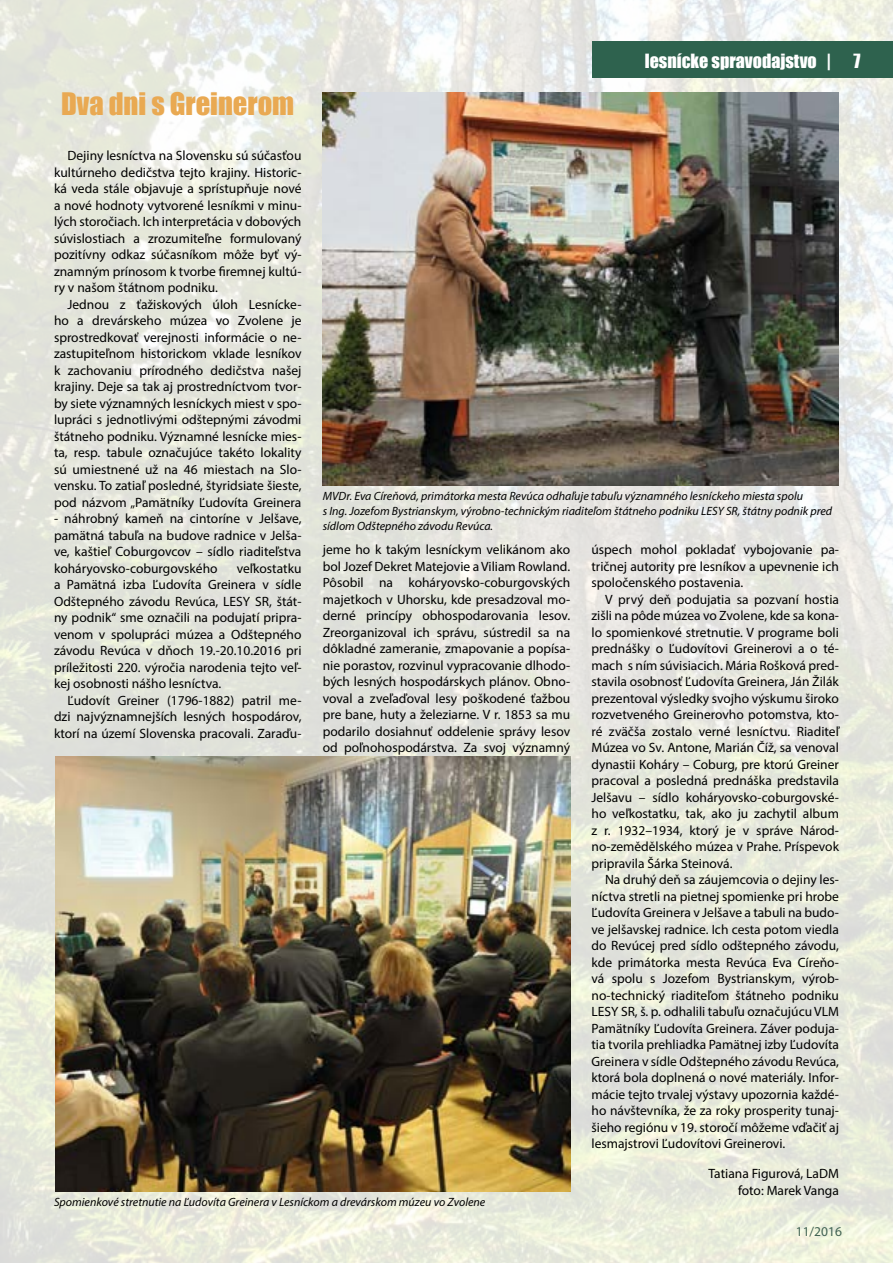
<style>
.page{position:relative;width:893px;height:1263px;background:#fff}
.page>*{position:absolute;margin:0;border:0;box-sizing:border-box;transform-origin:0 0}
.t1{font:28.5px "Impact";color:#e9a952}
.t2{font:18px "Impact";color:#fff}
.t3{font:13.5px/16.5px "Myriad Pro";color:#000;text-align:justify}
.t4{font:13.5px "Myriad Pro";color:#406252}
.t5{font:italic 12px/15px "Myriad Pro";color:#000}
</style>
<div class="page">
<img style="left:0;top:0;width:893px;height:1263px">
<img style="left:0;top:737px;width:1px;height:526px">
<img style="left:323px;top:93px;width:516px;height:392px">
<img style="left:55px;top:757px;width:515px;height:435px">
<div style="left:592px;top:41px;width:301px;height:37px;background:#2e624e"></div>
<h2 class="t2" style="left:645px;top:47px;width:217px">lesnícke spravodajstvo | 7</h2>
<h1 class="t1" style="left:61px;top:82px;width:235px">Dva dni s Greinerom</h1>
<p class="t3" style="left:54px;top:147px;width:249px;text-indent:14px">Dejiny lesníctva na Slovensku sú súčasťou kultúrneho dedičstva tejto krajiny. Historic&shy;ká veda stále objavuje a sprístupňuje nové a nové hodnoty vytvorené lesníkmi v minu&shy;lých storočiach. Ich interpretácia v dobových súvislostiach a zrozumiteľne formulovaný pozitívny odkaz súčasníkom môže byť vý&shy;znamným prínosom k tvorbe firemnej kultú&shy;ry v našom štátnom podniku.</p>
<p class="t3" style="left:54px;top:296px;width:249px;text-indent:14px">Jednou z ťažiskových úloh Lesnícke&shy;ho a drevárskeho múzea vo Zvolene je sprostredkovať verejnosti informácie o ne&shy;zastupiteľnom historickom vklade lesníkov k zachovaniu prírodného dedičstva našej krajiny. Deje sa tak aj prostredníctvom tvor&shy;by siete významných lesníckych miest v spo&shy;lupráci s jednotlivými odštepnými závodmi štátneho podniku. Významné lesnícke mies&shy;ta, resp. tabule označujúce takéto lokality sú umiestnené už na 46 miestach na Slo&shy;vensku. To zatiaľ posledné, štyridsiate šieste, pod názvom „Pamätníky Ľudovíta Greinera</p>
<p class="t3" style="left:54px;top:510px;width:249px">- náhrobný kameň na cintoríne v Jelšave, pamätná tabuľa na budove radnice v Jelša&shy;ve, kaštieľ Coburgovcov – sídlo riaditeľstva koháryovsko-coburgovského</p>
<p class="t5" style="left:323px;top:488px;width:511px">MVDr. Eva Círeňová, primátorka mesta Revúca odhaľuje tabuľu významného lesníckeho miesta spolu<br>s Ing. Jozefom Bystrianskym, výrobno-technickým riaditeľom štátneho podniku LESY SR, štátny podnik pred sídlom Odštepného závodu Revúca.</p>
<p class="t3" style="left:323px;top:541px;width:249px">jeme ho k takým lesníckym velikánom ako bol Jozef Dekret Matejovie a Viliam Rowland.<br>Pôsobil na koháryovsko-coburgovských majetkoch v Uhorsku, kde presadzoval mo&shy;derné princípy obhospodarovania lesov.<br>Zreorganizoval ich správu, sústredil sa na dôkladné zameranie, zmapovanie a popísa&shy;nie porastov, rozvinul vypracovanie dlhodo&shy;bých lesných hospodárskych plánov. Obno&shy;voval a zveľaďoval lesy poškodené ťažbou pre bane, huty a železiarne. V r. 1853 sa mu podarilo dosiahnuť oddelenie správy lesov od poľnohospodárstva. Za svoj významný</p>
<p class="t3" style="left:591px;top:541px;width:249px">úspech mohol pokladať vybojovanie pa&shy;tričnej autority pre lesníkov a upevnenie ich spoločenského postavenia.</p>
<p class="t3" style="left:54px;top:560px;width:249px;text-indent:183px">veľkostatku a Pamätná izba Ľudovíta Greinera v sídle Odštepného závodu Revúca, LESY SR, štát&shy;ny podnik“ sme označili na podujatí pripra&shy;venom v spolupráci múzea a Odštepného závodu Revúca v dňoch 19.-20.10.2016 pri príležitosti 220. výročia narodenia tejto veľ&shy;kej osobnosti nášho lesníctva.</p>
<p class="t3" style="left:54px;top:692px;width:249px;text-indent:14px">Ľudovít Greiner (1796-1882) patril me&shy;dzi najvýznamnejších lesných hospodárov, ktorí na území Slovenska pracovali. Zaraďu-</p>
<p class="t3" style="left:591px;top:591px;width:249px;text-indent:14px">V prvý deň podujatia sa pozvaní hostia zišli na pôde múzea vo Zvolene, kde sa kona&shy;lo spomienkové stretnutie. V programe boli prednášky o Ľudovítovi Greinerovi a o té&shy;mach s ním súvisiacich. Mária Rošková pred&shy;stavila osobnosť Ľudovíta Greinera, Ján Žilák prezentoval výsledky svojho výskumu široko rozvetveného Greinerovho potomstva, kto&shy;ré zväčša zostalo verné lesníctvu. Riaditeľ Múzea vo Sv. Antone, Marián Číž, sa venoval dynastii Koháry – Coburg, pre ktorú Greiner pracoval a posledná prednáška predstavila Jelšavu – sídlo koháryovsko-coburgovské&shy;ho veľkostatku, tak, ako ju zachytil album z r. 1932–1934, ktorý je v správe Národ&shy;no-zemědělského múzea v Prahe. Príspevok pripravila Šárka Steinová.</p>
<p class="t3" style="left:591px;top:871px;width:249px;text-indent:14px">Na druhý deň sa záujemcovia o dejiny les&shy;níctva stretli na pietnej spomienke pri hrobe Ľudovíta Greinera v Jelšave a tabuli na budo&shy;ve jelšavskej radnice. Ich cesta potom viedla do Revúcej pred sídlo odštepného závodu, kde primátorka mesta Revúca Eva Círeňo&shy;vá spolu s Jozefom Bystrianskym, výrob&shy;no-technický riaditeľom štátneho podniku LESY SR, š. p. odhalili tabuľu označujúcu VLM Pamätníky Ľudovíta Greinera. Záver poduja&shy;tia tvorila prehliadka Pamätnej izby Ľudovíta Greinera v sídle Odštepného závodu Revúca, ktorá bola doplnená o nové materiály. Infor&shy;mácie tejto trvalej výstavy upozornia každé&shy;ho návštevníka, že za roky prosperity tunaj&shy;šieho regiónu v 19. storočí môžeme vďačiť aj lesmajstrovi Ľudovítovi Greinerovi.</p>
<p class="t3" style="left:708px;top:1165px;width:132px;text-align:right">Tatiana Figurová, LaDM foto: Marek Vanga</p>
<p class="t5" style="left:54px;top:1194px;width:433px">Spomienkové stretnutie na Ľudovíta Greinera v Lesníckom a drevárskom múzeu vo Zvolene</p>
<p class="t4" style="left:796px;top:1223px;width:48px">11/2016</p>
</div>
